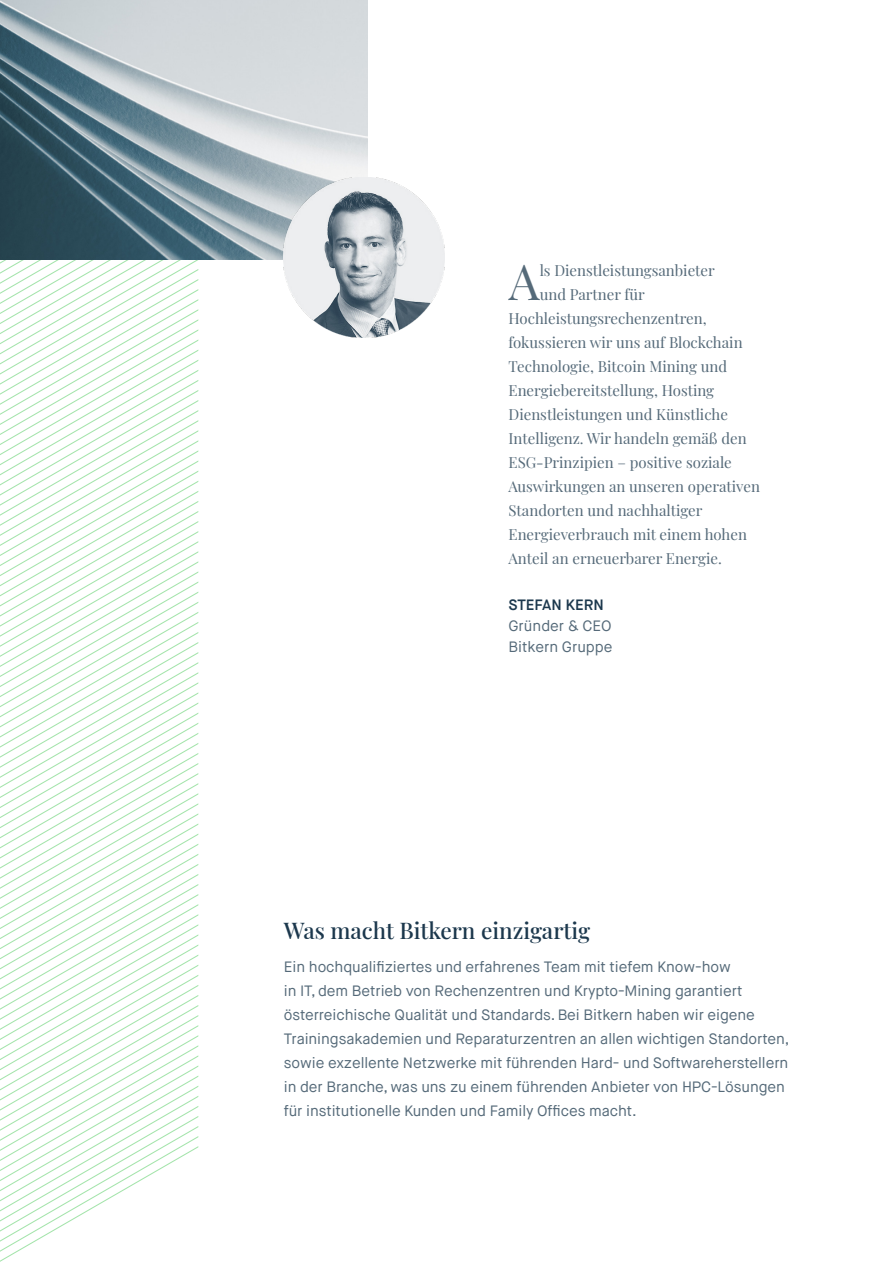
<style>
.page{position:relative;width:893px;height:1263px;background:#fff}
.page>*{position:absolute;margin:0;border:0;box-sizing:border-box;transform-origin:0 0}
.t1{font:48.9px "Playfair Display";color:#556a79}
.t2{font:500 22.5px "Playfair Display";color:#1c384d}
.t3{font:15px/24px "Maison Neue";letter-spacing:-.005em;color:#556a79}
.t4{font:15px "Playfair Display";color:#556a79}
.t5{font:600 15px "Maison Neue";color:#1c384d}
</style>
<div class="page">
<svg style="left:0;top:259px;width:198px;height:1003px"></svg>
<img style="left:0;top:0;width:367px;height:259px">
<img style="left:284px;top:177px;width:160px;height:160px">
<h1 class="t1" style="left:509px;top:243px;width:32px">A</h1>
<p class="t4" style="left:540px;top:258px;width:177px">ls Dienstleistungsanbieter</p>
<p class="t4" style="left:540px;top:282px;width:107px">und Partner für</p>
<p class="t4" style="left:508px;top:306px;width:200px">Hochleistungsrechenzentren,</p>
<p class="t4" style="left:508px;top:330px;width:236px">fokussieren wir uns auf Blockchain</p>
<p class="t4" style="left:508px;top:354px;width:220px">Technologie, Bitcoin Mining und</p>
<p class="t4" style="left:508px;top:378px;width:207px">Energiebereitstellung, Hosting</p>
<p class="t4" style="left:508px;top:402px;width:221px">Dienstleistungen und Künstliche</p>
<p class="t4" style="left:508px;top:426px;width:240px">Intelligenz. Wir handeln gemäß den</p>
<p class="t4" style="left:508px;top:450px;width:225px">ESG-Prinzipien – positive soziale</p>
<p class="t4" style="left:508px;top:474px;width:253px">Auswirkungen an unseren operativen</p>
<p class="t4" style="left:508px;top:498px;width:196px">Standorten und nachhaltiger</p>
<p class="t4" style="left:508px;top:522px;width:240px">Energieverbrauch mit einem hohen</p>
<p class="t4" style="left:508px;top:546px;width:215px">Anteil an erneuerbarer Energie.</p>
<p class="t5" style="left:508px;top:595px;width:97px">STEFAN KERN</p>
<p class="t3" style="left:508px;top:615px;width:106px;line-height:21px">Gründer &amp; CEO<br>Bitkern Gruppe</p>
<h2 class="t2" style="left:284px;top:912px;width:308px">Was macht Bitkern einzigartig</h2>
<p class="t3" style="left:284px;top:954px;width:507px">Ein hochqualifiziertes und erfahrenes Team mit tiefem Know-how<br>in IT, dem Betrieb von Rechenzentren und Krypto-Mining garantiert österreichische Qualität und Standards. Bei Bitkern haben wir eigene Trainingsakademien und Reparaturzentren an allen wichtigen Standorten, sowie exzellente Netzwerke mit führenden Hard- und Softwareherstellern in der Branche, was uns zu einem führenden Anbieter von HPC-Lösungen für institutionelle Kunden und Family Offices macht.</p>
</div>
